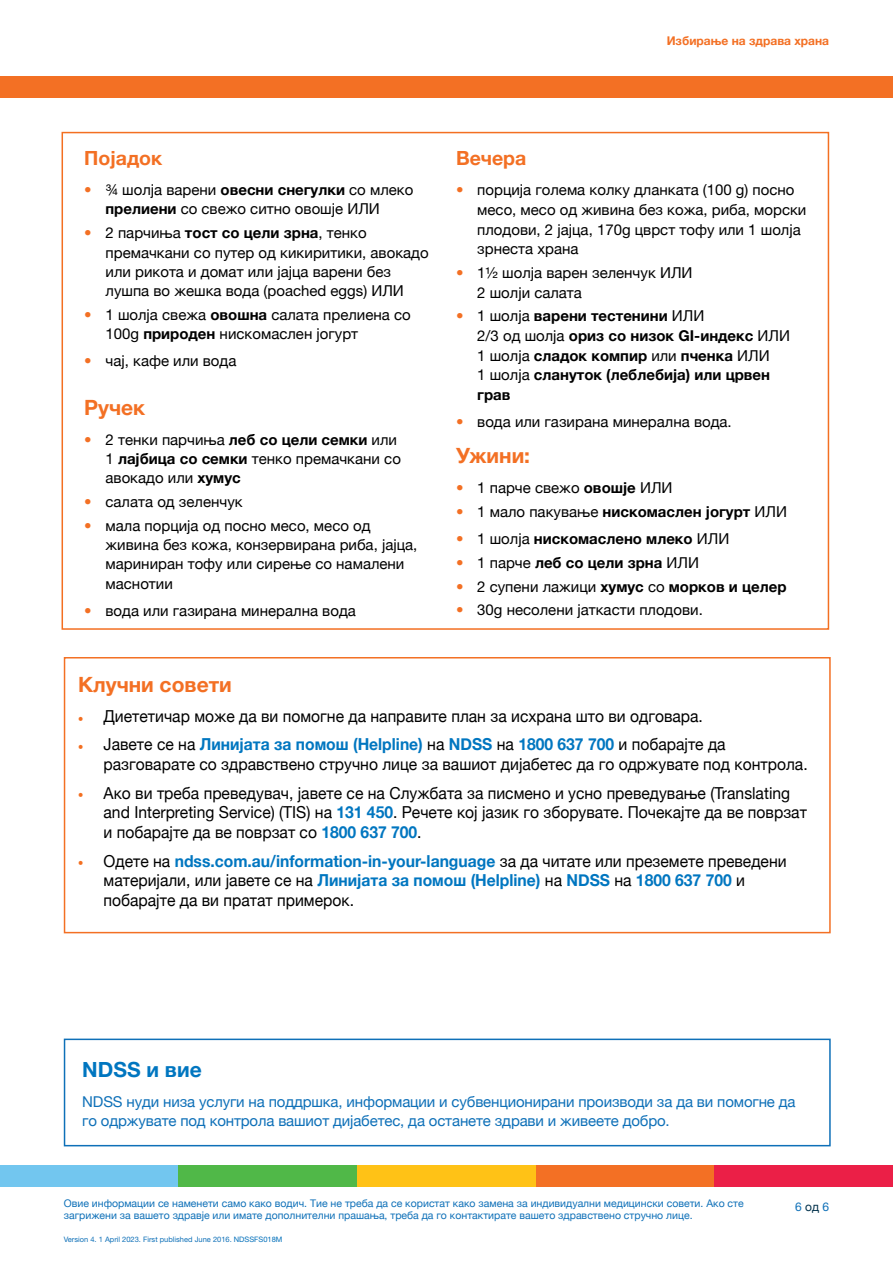
<style>
.page{position:relative;width:893px;height:1263px;background:#fff}
.page>*{position:absolute;margin:0;border:0;box-sizing:border-box;transform-origin:0 0}
.t1{font:700 21px "Helvetica Neue";color:#f37024}
.t2{font:700 21px "Helvetica Neue LT Std";color:#0076c0}
.t3{font:700 19.5px "Helvetica Neue";color:#f37024}
.t4{font:16.5px/19.8px "Helvetica Neue";color:#000;scale:.95 1}
.t5{font:15px/19.4px "Helvetica Neue";color:#000}
.t6{font:700 15px/19.6px "Helvetica Neue";color:#000}
.t7{font:15px/19.5px "Helvetica Neue";letter-spacing:-.01em;color:#0e70b8}
.t8{font:700 12px "Helvetica Neue";color:#f37024}
.t9{font:12px "Helvetica Neue LT Std";color:#0e70b8}
.t10{font:10.5px/12px "Helvetica Neue";color:#0e70b8}
.t11{font:7.5px "Helvetica Neue LT Std";color:#0e70b8}
.s1{font-family:"Helvetica Neue LT Std";color:#f37024}
.s2{font-family:"Helvetica Neue LT Std"}
.s3{font-weight:700}
.s4{font-family:"Helvetica Neue LT Std";font-weight:400;color:#f37024}
.s5{font-family:"Helvetica Neue LT Std";font-weight:400}
.s6{font-weight:400}
.s7{font-family:"Myriad Pro";font-size:19.5px;color:#f36f21}
.s8{font-weight:700;color:#0076c0}
.s9{font-family:"Helvetica Neue"}
.s10{color:#006fba}
.s11{font-family:"Helvetica Neue";color:#02314b}
</style>
<div class="page">
<div style="left:0;top:77px;width:893px;height:21px;background:#f37024"></div>
<div style="left:0;top:1165px;width:179px;height:22px;background:#72c6ef"></div>
<div style="left:179px;top:1165px;width:178px;height:22px;background:#50b848"></div>
<div style="left:357px;top:1165px;width:179px;height:22px;background:#ffc216"></div>
<div style="left:536px;top:1165px;width:178px;height:22px;background:#f37024"></div>
<div style="left:714px;top:1165px;width:179px;height:22px;background:#eb1f47"></div>
<div style="left:64px;top:1038px;width:767px;height:108px;border:2px solid #0e70b8"></div>
<div style="left:64px;top:657px;width:767px;height:276px;border:2px solid #f37024"></div>
<p class="t8" style="left:667px;top:31px;width:164px">Избирање на здрава храна</p>
<h2 class="t3" style="left:84px;top:143px;width:80px">Појадок</h2>
<p class="t5" style="left:106px;top:181px;width:309px;text-indent:-21px"><span class="s1">•</span> <span class="s2">¾</span> шолја варени <span class="s3">овесни снегулки</span> со млеко <span class="s3">прелиени</span> со свежо ситно овошје ИЛИ</p>
<p class="t5" style="left:106px;top:224px;width:325px;text-indent:-21px"><span class="s1">•</span> <span class="s2">2</span> парчиња <span class="s3">тост со цели зрна</span>, тенко премачкани со путер од кикиритики, авокадо или рикота и домат или јајца варени без лушпа во жешка вода <span class="s2">(poached eggs)</span> ИЛИ</p>
<p class="t5" style="left:106px;top:306px;width:307px;text-indent:-21px"><span class="s1">•</span> <span class="s2">1</span> шолја свежа <span class="s3">овошна</span> салата прелиена со<br><span class="s2">100g</span> <span class="s3">природен</span> нискомаслен јогурт</p>
<p class="t5" style="left:84px;top:352px;width:154px"><span class="s1">•</span> чај, кафе или вода</p>
<h1 class="t1" style="left:84px;top:391px;width:63px">Ручек</h1>
<p class="t5" style="left:106px;top:431px;width:297px;text-indent:-21px"><span class="s1">•</span> <span class="s2">2</span> тенки парчиња <span class="s3">леб со цели семки</span> или<br><span class="s2">1</span> <span class="s3">лајбица со семки</span> тенко премачкани со авокадо или <span class="s3">хумус</span></p>
<p class="t5" style="left:84px;top:493px;width:160px"><span class="s1">•</span> салата од зеленчук</p>
<p class="t5" style="left:106px;top:517px;width:313px;text-indent:-21px"><span class="s1">•</span> мала порција од посно месо, месо од живина без кожа, конзервирана риба, јајца, мариниран тофу или сирење со намалени маснотии</p>
<p class="t5" style="left:84px;top:601px;width:273px"><span class="s1">•</span> вода или газирана минерална вода</p>
<h2 class="t3" style="left:456px;top:143px;width:72px">Вечера</h2>
<p class="t5" style="left:477px;top:181px;width:331px;text-indent:-21px"><span class="s1">•</span> порција голема колку дланката <span class="s2">(100 g)</span> посно месо, месо од живина без кожа, риба, морски плодови, <span class="s2">2</span> јајца<span class="s2">, 170g</span> цврст тофу или <span class="s2">1</span> шолја зрнеста храна</p>
<p class="t5" style="left:477px;top:264px;width:217px;text-indent:-21px"><span class="s1">•</span> <span class="s2">1½</span> шолја варен зеленчук ИЛИ<br><span class="s2">2</span> шолји салата</p>
<p class="t6" style="left:477px;top:307px;width:314px;text-indent:-21px"><span class="s4">•</span> <span class="s5">1</span> <span class="s6">шолја</span> варени тестенини <span class="s6">ИЛИ<br>2/3 од шолја</span> oриз со низок <span class="s2">GI-</span>индекс <span class="s6">ИЛИ<br></span><span class="s5">1</span> <span class="s6">шолја</span> сладок компир <span class="s6">или</span> пченка <span class="s6">ИЛИ<br></span><span class="s5">1</span> <span class="s6">шолја</span> слануток (леблебија) или црвен грав</p>
<p class="t5" style="left:456px;top:413px;width:277px"><span class="s1">•</span> вода или газирана минерална вода.</p>
<h1 class="t1" style="left:456px;top:439px;width:76px">Ужини<span class="s2">:</span></h1>
<p class="t5" style="left:456px;top:479px;width:218px"><span class="s1">•</span> <span class="s2">1</span> парче свежо <span class="s3">овошје</span> ИЛИ</p>
<p class="t6" style="left:456px;top:502px;width:333px"><span class="s4">•</span> <span class="s5">1</span> <span class="s6">мало пакување</span> нискомаслен јогурт <span class="s6">ИЛИ</span></p>
<p class="t6" style="left:456px;top:529px;width:275px"><span class="s4">•</span> <span class="s5">1</span> <span class="s6">шолја</span> нискомаслено млеко <span class="s6">ИЛИ</span></p>
<p class="t6" style="left:456px;top:553px;width:245px"><span class="s4">•</span> <span class="s5">1</span> <span class="s6">парче</span> леб со цели зрна <span class="s6">ИЛИ</span></p>
<p class="t6" style="left:456px;top:577px;width:332px"><span class="s4">•</span> <span class="s5">2</span> <span class="s6">супени лажици</span> хумус <span class="s6">со</span> морков и целер</p>
<p class="t5" style="left:456px;top:601px;width:248px"><span class="s1">•</span> <span class="s2">30g</span> несолени јаткасти плодови.</p>
<h1 class="t1" style="left:78px;top:668px;width:155px">Клучни совети</h1>
<p class="t4" style="left:78px;top:707px;width:659px"><span class="s7">•</span> Диететичар може да ви помогне да направите план за исхрана што ви одговара.</p>
<p class="t4" style="left:104px;top:736px;width:743px;text-indent:-26px"><span class="s7">•</span> Јавете се на <span class="s8">Линијата за помош (Helpline)</span> на <span class="s8">NDSS</span> на <span class="s8">1800 637 700</span> и побарајте да разговарате со здравствено стручно лице за вашиот дијабетес да го одржувате под контрола.</p>
<p class="t4" style="left:104px;top:784px;width:742px;text-indent:-26px"><span class="s7">•</span> Ако ви треба преведувач, јавете се на Службата за писмено и усно преведување (Translating and Interpreting Service) (TIS) на <span class="s8">131 450</span>. Речете кој јазик го зборувате. Почекајте да ве поврзат и побарајте да ве поврзат со <span class="s8">1800 637 700</span>.</p>
<p class="t4" style="left:104px;top:852px;width:720px;text-indent:-26px"><span class="s7">•</span> Одете на <span class="s8">ndss.com.au/information-in-your-language</span> за да читате или преземете преведени материјали, или јавете се на <span class="s8">Линијата за помош (Helpline)</span> на <span class="s8">NDSS</span> на <span class="s8">1800 637 700</span> и побарајте да ви пратат примерок.</p>
<h1 class="t2" style="left:82px;top:1056px;width:121px">NDSS <span class="s9">и вие</span></h1>
<p class="t7" style="left:82px;top:1093px;width:715px"><span class="s2">NDSS</span> нуди низа услуги на поддршка, информации и субвенционирани производи за да ви помогне да го одржувате под контрола вашиот дијабетес, да останете здрави и живеете добро.</p>
<p class="t10" style="left:64px;top:1198px;width:681px">Овие информации се наменети само како водич. Тие не треба да се користат како замена за индивидуални медицински совети. Ако сте загрижени за вашето здравје или имате дополнителни прашања, треба да го контактирате вашето здравствено стручно лице.</p>
<p class="t11" style="left:64px;top:1235px;width:220px">Version 4. 1 April 2023. First published June 2016. <span class="s10">NDSSFS018M</span></p>
<p class="t9" style="left:795px;top:1199px;width:35px">6 <span class="s11">од</span> 6</p>
</div>
